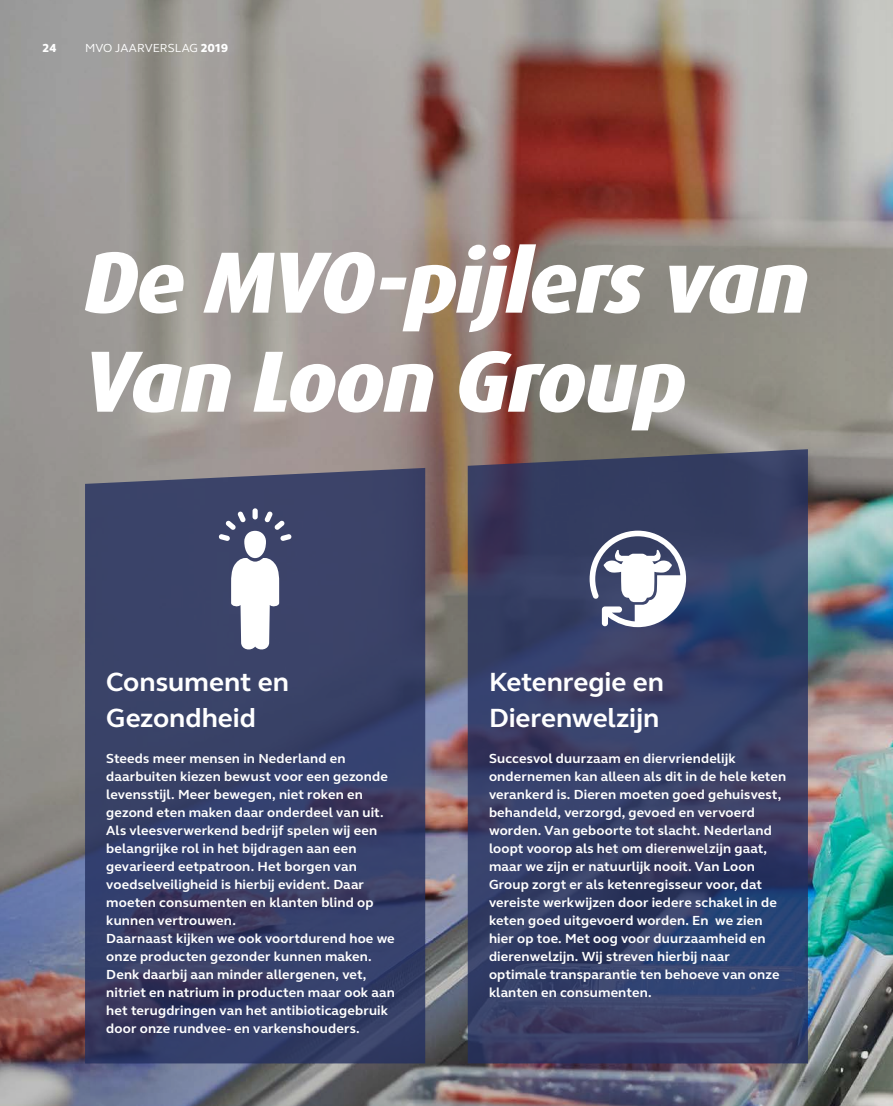
<style>
.page{position:relative;width:893px;height:1106px;background:#fff}
.page>*{position:absolute;margin:0;border:0;box-sizing:border-box;transform-origin:0 0}
.t1{font:italic 800 87px/99px "Dax";letter-spacing:-.03em;color:#fff}
.t2{font:700 27px/36px "GN Elliot";letter-spacing:-.005em;color:#fff}
.t3{font:700 13.5px/18px "GN Elliot";letter-spacing:.01em;color:#fff}
.t4{font:12px "GN Elliot";letter-spacing:.005em;color:#fff}
.t5{font:800 12px "GN Elliot";color:#fff}
.s1{font-weight:800}
</style>
<div class="page">
<img style="left:0;top:0;width:893px;height:1106px">
<svg style="left:85px;top:468px;width:340px;height:595px;fill:#384269"></svg>
<svg style="left:468px;top:449px;width:340px;height:614px;fill:#363f66"></svg>
<div style="left:253px;top:508px;width:5px;height:11px;background:#fff;border-radius:3px"></div>
<svg style="left:219px;top:511px;width:73px;height:140px"></svg>
<svg style="left:590px;top:530px;width:96px;height:97px"></svg>
<p class="t5" style="left:43px;top:39px;width:15px">24</p>
<p class="t4" style="left:85px;top:39px;width:145px">MVO JAARVERSLAG <span class="s1">2019</span></p>
<p class="t5" style="left:221px;top:39px;width:8px">8</p>
<h1 class="t1" style="left:83px;top:233px;width:727px">De MVO-pijlers van<br>Van Loon Group</h1>
<h2 class="t2" style="left:106px;top:663px;width:184px">Consument en<br>Gezondheid</h2>
<p class="t3" style="left:106px;top:749px;width:290px">Steeds meer mensen in Nederland en daarbuiten kiezen bewust voor een gezonde levensstijl. Meer bewegen, niet roken en gezond eten maken daar onderdeel van uit.<br>Als vleesverwerkend bedrijf spelen wij een belangrijke rol in het bijdragen aan een gevarieerd eetpatroon. Het borgen van voedselveiligheid is hierbij evident. Daar moeten consumenten en klanten blind op kunnen vertrouwen.<br>Daarnaast kijken we ook voortdurend hoe we onze producten gezonder kunnen maken.<br>Denk daarbij aan minder allergenen, vet, nitriet en natrium in producten maar ook aan het terugdringen van het antibioticagebruik door onze rundvee- en varkenshouders.</p>
<h2 class="t2" style="left:489px;top:663px;width:177px">Ketenregie en<br>Dierenwelzijn</h2>
<p class="t3" style="left:489px;top:749px;width:299px">Succesvol duurzaam en diervriendelijk ondernemen kan alleen als dit in de hele keten verankerd is. Dieren moeten goed gehuisvest, behandeld, verzorgd, gevoed en vervoerd worden. Van geboorte tot slacht. Nederland loopt voorop als het om dierenwelzijn gaat, maar we zijn er natuurlijk nooit. Van Loon Group zorgt er als ketenregisseur voor, dat vereiste werkwijzen door iedere schakel in de keten goed uitgevoerd worden. En we zien hier op toe. Met oog voor duurzaamheid en dierenwelzijn. Wij streven hierbij naar optimale transparantie ten behoeve van onze klanten en consumenten.</p>
</div>
